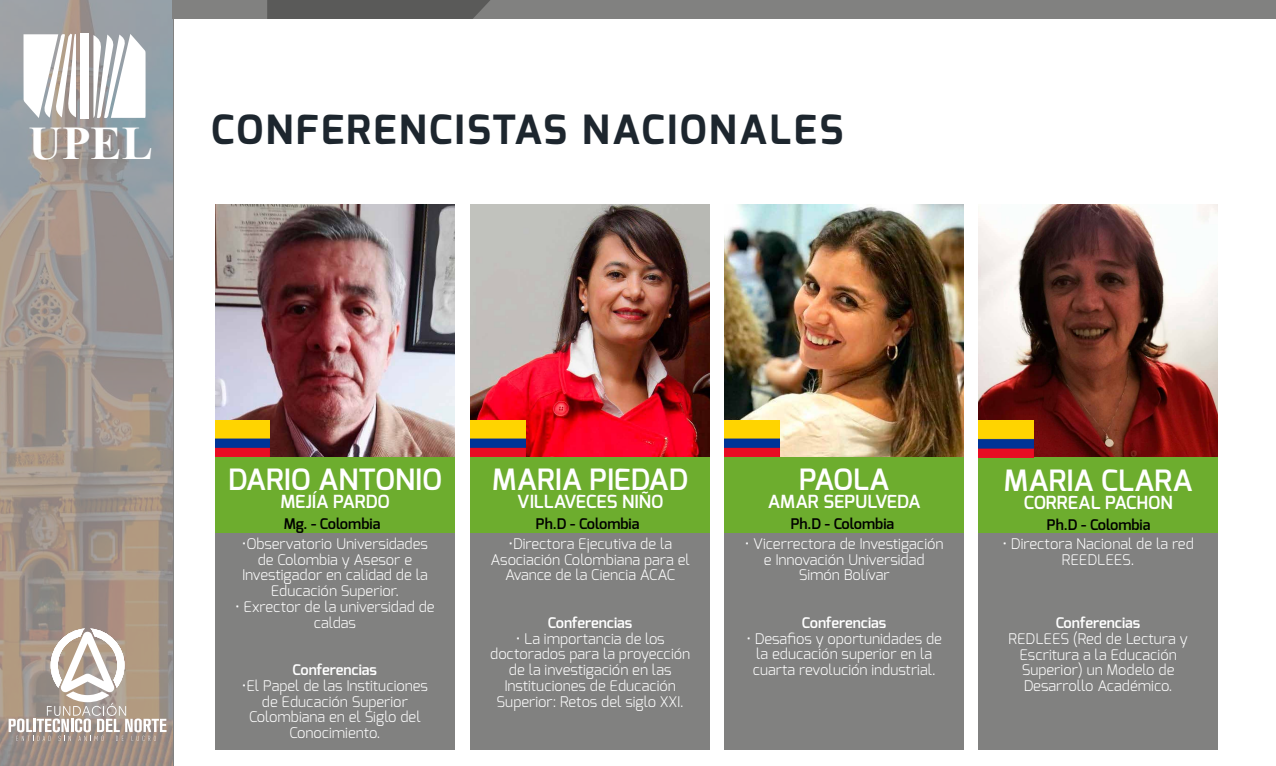
<style>
.page{position:relative;width:1276px;height:766px;background:#fff}
.page>*{position:absolute;margin:0;border:0;box-sizing:border-box;transform-origin:0 0}
.t1{font:700 46.57px "Times New Roman";color:#fff}
.t2{font:700 40.27px "Exo";letter-spacing:.06em;color:#1d262e}
.t3{font:600 29.25px "Exo";color:#fff}
.t4{font:600 18px "Exo";color:#fff}
.t5{font:300 14.62px/15.8px "Exo";color:#fff;text-align:center}
.t6{font:600 14.62px "Exo";color:#000}
.t7{font:600 14.62px "Exo";color:#fff}
</style>
<div class="page">
<img style="left:0;top:0;width:172px;height:765px">
<svg style="left:9px;top:628px;width:157px;height:112px"></svg>
<div style="left:172px;top:0;width:1104px;height:19px;background:#818180"></div>
<div style="left:267px;top:0;width:223px;height:19px;background:#5a5a59"></div>
<img style="left:978px;top:205px;width:239px;height:252px">
<div style="left:978px;top:457px;width:239px;height:292px;background:#818180"></div>
<div style="left:978px;top:457px;width:239px;height:75px;background:#6dad2e"></div>
<img style="left:978px;top:420px;width:55px;height:37px">
<img style="left:470px;top:204px;width:240px;height:253px">
<div style="left:470px;top:457px;width:240px;height:292px;background:#818180"></div>
<div style="left:470px;top:457px;width:240px;height:75px;background:#6dad2e"></div>
<img style="left:470px;top:420px;width:55px;height:37px">
<img style="left:724px;top:204px;width:239px;height:253px">
<div style="left:724px;top:457px;width:240px;height:292px;background:#818180"></div>
<div style="left:724px;top:457px;width:240px;height:75px;background:#6dad2e"></div>
<img style="left:724px;top:420px;width:55px;height:37px">
<img style="left:215px;top:204px;width:239px;height:253px">
<div style="left:215px;top:457px;width:239px;height:292px;background:#818180"></div>
<div style="left:215px;top:457px;width:239px;height:75px;background:#6dad2e"></div>
<img style="left:215px;top:420px;width:55px;height:36px">
<h1 class="t1" style="left:28px;top:111px;width:126px">UPEL</h1>
<h2 class="t2" style="left:211px;top:104px;width:633px">CONFERENCISTAS NACIONALES</h2>
<h3 class="t3" style="left:228px;top:461px;width:215px">DARIO ANTONIO</h3>
<p class="t4" style="left:280px;top:490px;width:111px">MEJÍA PARDO</p>
<p class="t6" style="left:284px;top:514px;width:98px">Mg. - Colombia</p>
<p class="t5" style="left:242px;top:535px;width:188px">•Observatorio Universidades de Colombia y Asesor e<br>Investigador en calidad de la<br>Educación Superior.</p>
<p class="t5" style="left:235px;top:598px;width:201px">• Exrector de la universidad de caldas</p>
<p class="t7" style="left:293px;top:660px;width:86px">Conferencias</p>
<p class="t5" style="left:242px;top:677px;width:188px">•El Papel de las Instituciones de Educación Superior<br>Colombiana en el Siglo del<br>Conocimiento.</p>
<h3 class="t3" style="left:492px;top:461px;width:198px">MARIA PIEDAD</h3>
<p class="t4" style="left:517px;top:490px;width:147px">VILLAVECES NIÑO</p>
<p class="t6" style="left:536px;top:514px;width:105px">Ph.D - Colombia</p>
<p class="t5" style="left:490px;top:535px;width:201px">•Directora Ejecutiva de la<br>Asociación Colombiana para el<br>Avance de la Ciencia ACAC</p>
<p class="t7" style="left:548px;top:613px;width:86px">Conferencias</p>
<p class="t5" style="left:490px;top:630px;width:202px">• La importancia de los doctorados para la proyección de la investigación en las<br>Instituciones de Educación<br>Superior: Retos del siglo XXI.</p>
<h3 class="t3" style="left:799px;top:461px;width:92px">PAOLA</h3>
<p class="t4" style="left:768px;top:490px;width:154px">AMAR SEPULVEDA</p>
<p class="t6" style="left:790px;top:514px;width:105px">Ph.D - Colombia</p>
<p class="t5" style="left:745px;top:535px;width:200px">• Vicerrectora de Investigación e Innovación Universidad<br>Simón Bolívar</p>
<p class="t7" style="left:802px;top:613px;width:86px">Conferencias</p>
<p class="t5" style="left:746px;top:630px;width:197px">• Desafios y oportunidades de la educación superior en la cuarta revolución industrial.</p>
<h3 class="t3" style="left:1004px;top:461px;width:190px">MARIA CLARA</h3>
<p class="t4" style="left:1024px;top:490px;width:150px">CORREAL PACHON</p>
<p class="t6" style="left:1047px;top:515px;width:105px">Ph.D - Colombia</p>
<p class="t5" style="left:1002px;top:536px;width:193px">• Directora Nacional de la red<br>REEDLEES.</p>
<p class="t7" style="left:1056px;top:613px;width:86px">Conferencias</p>
<p class="t5" style="left:1008px;top:630px;width:181px">REDLEES (Red de Lectura y<br>Escritura a la Educación<br>Superior) un Modelo de<br>Desarrollo Académico.</p>
</div>
